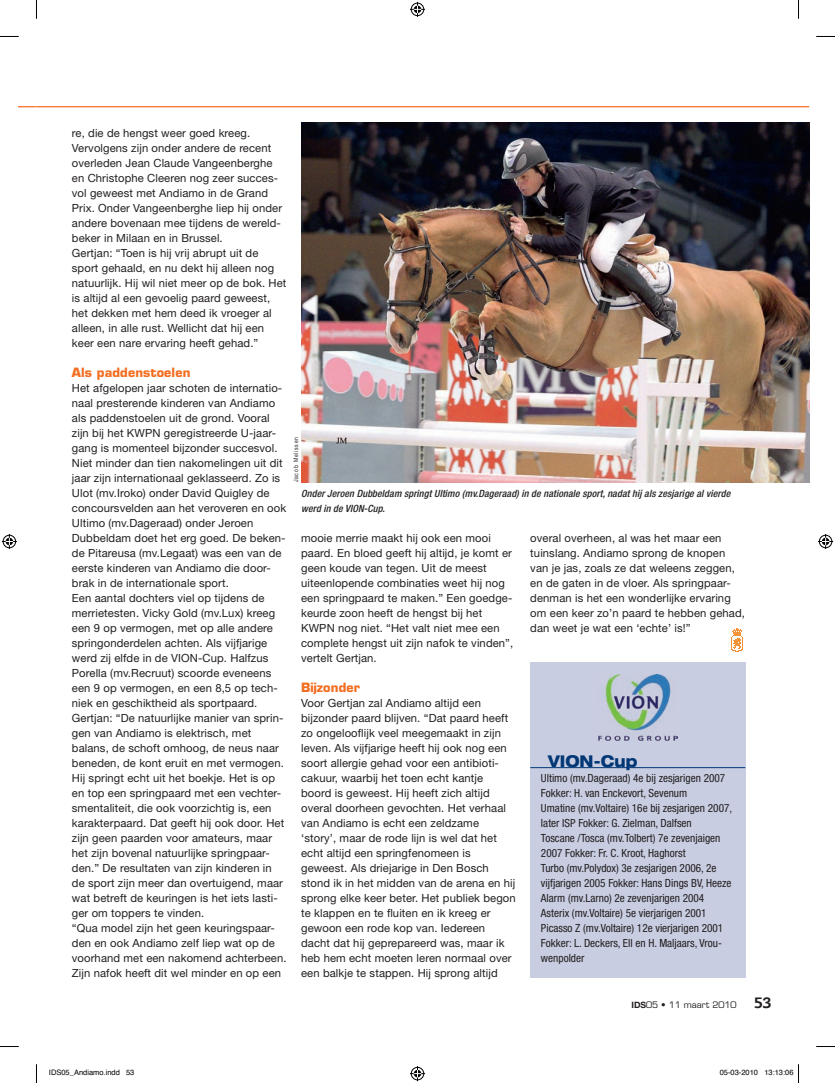
<style>
.page{position:relative;width:835px;height:1083px;background:#fff}
.page>*{position:absolute;margin:0;border:0;box-sizing:border-box;transform-origin:0 0}
.t1{font:800 expanded 16.25px "Helvetica Neue LT Std";color:#013775;scale:.88 1}
.t2{font:700 12.5px "Eurostile LT Std";letter-spacing:.01em;color:#f36e21}
.t3{font:11.25px/15px "Helvetica Neue LT Std";letter-spacing:.01em;color:#231f20}
.t4{font:condensed 11.25px/15px "Helvetica Neue LT Std";color:#231f20}
.t5{font:italic 500 condensed 10px/15px "Helvetica Neue LT Std";letter-spacing:.01em;color:#231f20}
.t6{font:8.75px "Eurostile LT Std";color:#231f20}
.t7{font:7.5px "Helvetica";color:#000}
.t8{font:6.25px "Helvetica Neue LT Std";letter-spacing:.16em;color:#231f20;scale:.8 1}
.s1{font-family:"Helvetica Neue LT Std";font-weight:700}
.s2{font-family:"Caecilia LT Std";font-weight:800;font-size:15px}
</style>
<div class="page">
<div style="left:530px;top:662px;width:215px;height:315px;background:#c8cde1"></div>
<hr style="left:530px;top:767px;width:215px;height:1px;background:#013775">
<img style="left:301px;top:122px;width:508px;height:360px">
<svg style="left:731px;top:628px;width:12px;height:24px"></svg>
<img style="left:598px;top:675px;width:79px;height:65px">
<svg style="left:19px;top:106px;width:17px;height:1px"></svg>
<hr style="left:37px;top:106px;width:772px;height:1px;background:#f36e21">
<svg style="left:0;top:36px;width:19px;height:1px"></svg>
<svg style="left:816px;top:36px;width:19px;height:1px"></svg>
<svg style="left:0;top:1046px;width:19px;height:1px"></svg>
<svg style="left:816px;top:1046px;width:19px;height:1px"></svg>
<svg style="left:36px;top:0;width:1px;height:19px"></svg>
<svg style="left:36px;top:1064px;width:1px;height:19px"></svg>
<svg style="left:798px;top:0;width:1px;height:19px"></svg>
<svg style="left:410px;top:2px;width:15px;height:15px"></svg>
<svg style="left:410px;top:1066px;width:15px;height:15px"></svg>
<svg style="left:2px;top:534px;width:15px;height:15px"></svg>
<svg style="left:818px;top:534px;width:15px;height:15px"></svg>
<svg style="left:798px;top:1064px;width:1px;height:19px"></svg>
<p class="t3" style="left:72px;top:126px;width:216px">re, die de hengst weer goed kreeg.<br>Vervolgens zijn onder andere de recent overleden Jean Claude Vangeenberghe en Christophe Cleeren nog zeer succes&shy;vol geweest met Andiamo in de Grand Prix. Onder Vangeenberghe liep hij onder andere bovenaan mee tijdens de wereld&shy;beker in Milaan en in Brussel.<br>Gertjan: “Toen is hij vrij abrupt uit de sport gehaald, en nu dekt hij alleen nog natuurlijk. Hij wil niet meer op de bok. Het is altijd al een gevoelig paard geweest, het dekken met hem deed ik vroeger al alleen, in alle rust. Wellicht dat hij een keer een nare ervaring heeft gehad.”</p>
<p class="t2" style="left:72px;top:365px;width:120px">Als paddenstoelen</p>
<p class="t3" style="left:72px;top:381px;width:216px">Het afgelopen jaar schoten de internatio&shy;naal presterende kinderen van Andiamo als paddenstoelen uit de grond. Vooral zijn bij het KWPN geregistreerde U-jaar&shy;gang is momenteel bijzonder succesvol.<br>Niet minder dan tien nakomelingen uit dit jaar zijn internationaal geklasseerd. Zo is Ulot (mv.Iroko) onder David Quigley de concoursvelden aan het veroveren en ook Ultimo (mv.Dageraad) onder Jeroen Dubbeldam doet het erg goed. De beken&shy;de Pitareusa (mv.Legaat) was een van de eerste kinderen van Andiamo die door&shy;brak in de internationale sport.<br>Een aantal dochters viel op tijdens de merrietesten. Vicky Gold (mv.Lux) kreeg een 9 op vermogen, met op alle andere springonderdelen achten. Als vijfjarige werd zij elfde in de VION-Cup. Halfzus Porella (mv.Recruut) scoorde eveneens een 9 op vermogen, en een 8,5 op tech&shy;niek en geschiktheid als sportpaard.<br>Gertjan: “De natuurlijke manier van sprin&shy;gen van Andiamo is elektrisch, met balans, de schoft omhoog, de neus naar beneden, de kont eruit en met vermogen.<br>Hij springt echt uit het boekje. Het is op en top een springpaard met een vechter&shy;smentaliteit, die ook voorzichtig is, een karakterpaard. Dat geeft hij ook door. Het zijn geen paarden voor amateurs, maar het zijn bovenal natuurlijke springpaar&shy;den.” De resultaten van zijn kinderen in de sport zijn meer dan overtuigend, maar wat betreft de keuringen is het iets lasti&shy;ger om toppers te vinden.<br>“Qua model zijn het geen keuringspaar&shy;den en ook Andiamo zelf liep wat op de voorhand met een nakomend achterbeen.<br>Zijn nafok heeft dit wel minder en op een</p>
<p class="t8" style="left:292px;top:482px;width:58px;rotate:-90deg">Jacob Melissen</p>
<p class="t5" style="left:301px;top:486px;width:431px">Onder Jeroen Dubbeldam springt Ultimo (mv.Dageraad) in de nationale sport, nadat hij als zesjarige al vierde werd in de VION-Cup.</p>
<p class="t3" style="left:301px;top:531px;width:214px">mooie merrie maakt hij ook een mooi paard. En bloed geeft hij altijd, je komt er geen koude van tegen. Uit de meest uiteenlopende combinaties weet hij nog een springpaard te maken.” Een goedge&shy;keurde zoon heeft de hengst bij het KWPN nog niet. “Het valt niet mee een complete hengst uit zijn nafok te vinden”, vertelt Gertjan.</p>
<p class="t2" style="left:301px;top:680px;width:60px">Bijzonder</p>
<p class="t3" style="left:301px;top:696px;width:216px">Voor Gertjan zal Andiamo altijd een bijzonder paard blijven. “Dat paard heeft zo ongelooflijk veel meegemaakt in zijn leven. Als vijfjarige heeft hij ook nog een soort allergie gehad voor een antibioti&shy;cakuur, waarbij het toen echt kantje boord is geweest. Hij heeft zich altijd overal doorheen gevochten. Het verhaal van Andiamo is echt een zeldzame ‘story’, maar de rode lijn is wel dat het echt altijd een springfenomeen is geweest. Als driejarige in Den Bosch stond ik in het midden van de arena en hij sprong elke keer beter. Het publiek begon te klappen en te fluiten en ik kreeg er gewoon een rode kop van. Iedereen dacht dat hij geprepareerd was, maar ik heb hem echt moeten leren normaal over een balkje te stappen. Hij sprong altijd</p>
<p class="t3" style="left:530px;top:531px;width:216px">overal overheen, al was het maar een tuinslang. Andiamo sprong de knopen van je jas, zoals ze dat weleens zeggen, en de gaten in de vloer. Als springpaar&shy;denman is het een wonderlijke ervaring om een keer zo’n paard te hebben gehad, dan weet je wat een ‘echte’ is!”</p>
<p class="t1" style="left:548px;top:751px;width:103px">VION-Cup</p>
<p class="t4" style="left:541px;top:771px;width:193px">Ultimo (mv.Dageraad) 4e bij zesjarigen 2007<br>Fokker: H. van Enckevort, Sevenum<br>Umatine (mv.Voltaire) 16e bij zesjarigen 2007, later ISP Fokker: G. Zielman, Dalfsen<br>Toscane /Tosca (mv.Tolbert) 7e zevenjaigen 2007 Fokker: Fr. C. Kroot, Haghorst<br>Turbo (mv.Polydox) 3e zesjarigen 2006, 2e vijfjarigen 2005 Fokker: Hans Dings BV, Heeze Alarm (mv.Larno) 2e zevenjarigen 2004<br>Asterix (mv.Voltaire) 5e vierjarigen 2001<br>Picasso Z (mv.Voltaire) 12e vierjarigen 2001<br>Fokker: L. Deckers, Ell en H. Maljaars, Vrou&shy;wenpolder</p>
<p class="t6" style="left:631px;top:999px;width:142px"><span class="s1">IDS</span>05 • 11 maart 2010 <span class="s2">53</span></p>
<p class="t7" style="left:49px;top:1066px;width:87px">IDS05_Andiamo.indd 53</p>
<p class="t7" style="left:720px;top:1066px;width:75px">05-03-2010 13:13:06</p>
</div>
